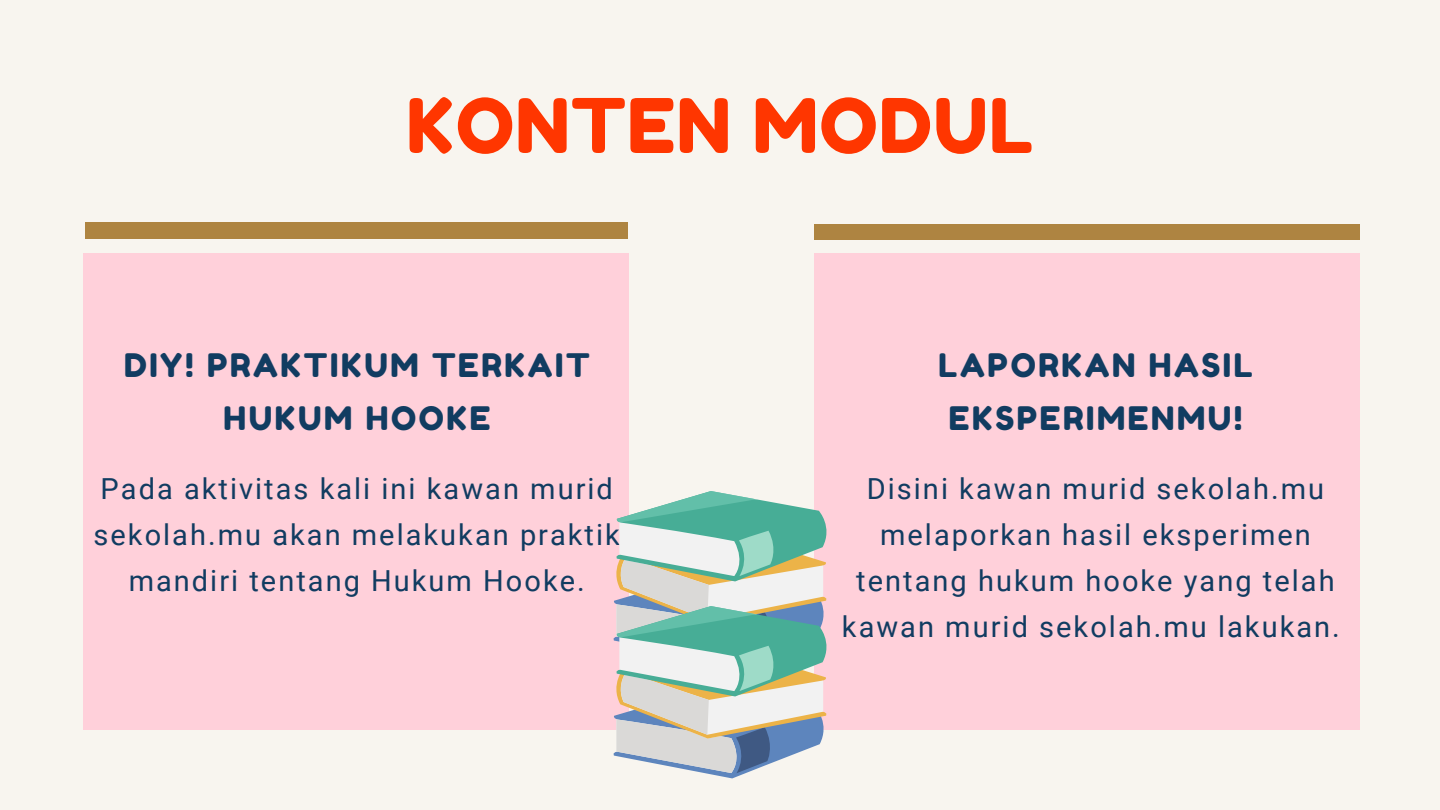
<style>
.page{position:relative;width:1440px;height:810px;background:#f8f5ef}
.page>*{position:absolute;margin:0;border:0;box-sizing:border-box;transform-origin:0 0}
.t1{font:75px "Fredoka One";letter-spacing:.02em;color:#ff3600}
.t2{font:32.4px/53.2px "Fredoka One";letter-spacing:.08em;color:#113c61;text-align:center}
.t3{font:29px/45.8px "Roboto";letter-spacing:.07em;color:#113c61;text-align:center}
</style>
<div class="page">
<div style="left:85px;top:222px;width:543px;height:17px;background:#ae8441"></div>
<div style="left:814px;top:225px;width:545px;height:15px;background:#ae8441"></div>
<div style="left:83px;top:253px;width:545px;height:476px;background:#ffd0da"></div>
<div style="left:814px;top:253px;width:545px;height:476px;background:#ffd0da"></div>
<svg style="left:613px;top:491px;width:213px;height:287px"></svg>
<p class="t1" style="left:407px;top:80px;width:628px">KONTEN MODUL</p>
<p class="t2" style="left:124px;top:338px;width:467px">DIY! PRAKTIKUM TERKAIT<br>HUKUM HOOKE</p>
<p class="t3" style="left:94px;top:466px;width:528px">Pada aktivitas kali ini kawan murid sekolah.mu akan melakukan praktik mandiri tentang Hukum Hooke.</p>
<p class="t2" style="left:939px;top:339px;width:316px">LAPORKAN HASIL<br>EKSPERIMENMU!</p>
<p class="t3" style="left:842px;top:467px;width:499px">Disini kawan murid sekolah.mu melaporkan hasil eksperimen tentang hukum hooke yang telah kawan murid sekolah.mu lakukan.</p>
</div>
